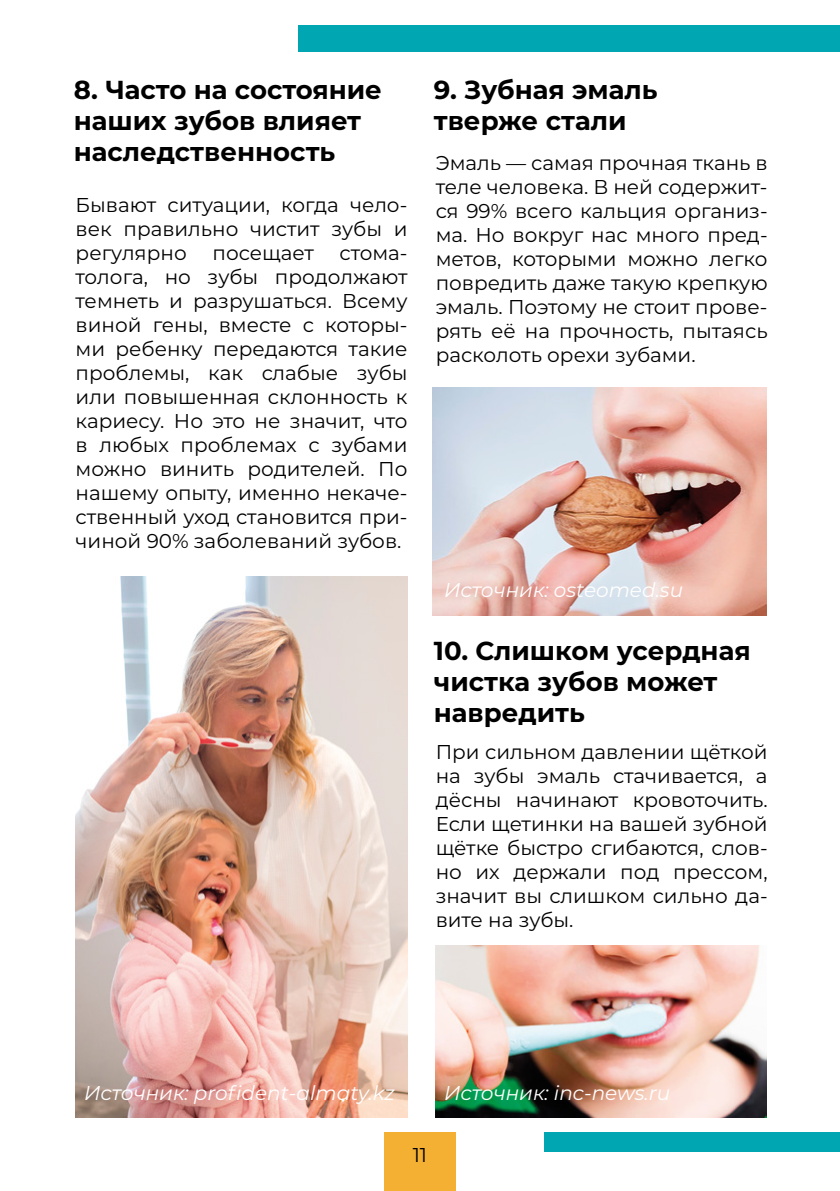
<style>
.page{position:relative;width:840px;height:1191px;background:#fff}
.page>*{position:absolute;margin:0;border:0;box-sizing:border-box;transform-origin:0 0}
.t1{font:700 26px/31.2px "Montserrat";color:#000}
.t2{font:20px/24px "Montserrat";color:#000;text-align:justify}
.t3{font:italic 20px "Montserrat";color:#fff}
</style>
<div class="page">
<img style="left:432px;top:387px;width:333px;height:228px">
<img style="left:75px;top:576px;width:332px;height:541px">
<div style="left:384px;top:1132px;width:71px;height:59px;background:#f4b032"></div>
<div style="left:544px;top:1132px;width:295px;height:20px;background:#00a7b3"></div>
<div style="left:299px;top:25px;width:540px;height:27px;background:#00a7b3"></div>
<img style="left:435px;top:945px;width:330px;height:172px">
<h1 class="t1" style="left:74px;top:73px;width:309px">8. Часто на состояние наших зубов влияет наследственность</h1>
<h1 class="t1" style="left:433px;top:73px;width:225px">9. Зубная эмаль тверже стали</h1>
<p class="t2" style="left:435px;top:150px;width:333px">Эмаль — самая прочная ткань в теле человека. В ней содержит&shy;ся 99% всего кальция организ&shy;ма. Но вокруг нас много пред&shy;метов, которыми можно легко повредить даже такую крепкую эмаль. Поэтому не стоит прове&shy;рять её на прочность, пытаясь расколоть орехи зубами.</p>
<p class="t2" style="left:76px;top:192px;width:333px">Бывают ситуации, когда чело&shy;век правильно чистит зубы и регулярно</p>
<p class="t2" style="left:76px;top:240px;width:333px;text-indent:264px">стома&shy;толога, но зубы продолжают темнеть и разрушаться. Всему виной гены, вместе с которы&shy;ми ребенку передаются такие проблемы, как слабые зубы или повышенная склонность к кариесу. Но это не значит, что в любых проблемах с зубами можно винить родителей. По нашему опыту, именно некаче&shy;ственный уход становится при&shy;чиной 90% заболеваний зубов.</p>
<p class="t2" style="left:212px;top:240px;width:103px">посещает</p>
<p class="t3" style="left:444px;top:576px;width:240px">Источник: osteomed.su</p>
<h1 class="t1" style="left:433px;top:633px;width:318px">10. Слишком усердная чистка зубов может навредить</h1>
<p class="t2" style="left:435px;top:739px;width:333px">При сильном давлении щёткой на зубы эмаль стачивается, а дёсны начинают кровоточить.<br>Если щетинки на вашей зубной щётке быстро сгибаются, слов&shy;но их держали под прессом, значит вы слишком сильно да&shy;вите на зубы.</p>
<p class="t3" style="left:84px;top:1079px;width:312px">Источник: profident-almaty.kz</p>
<p class="t2" style="left:412px;top:1142px;width:16px">11</p>
<p class="t3" style="left:444px;top:1079px;width:227px">Источник: inc-news.ru</p>
</div>
